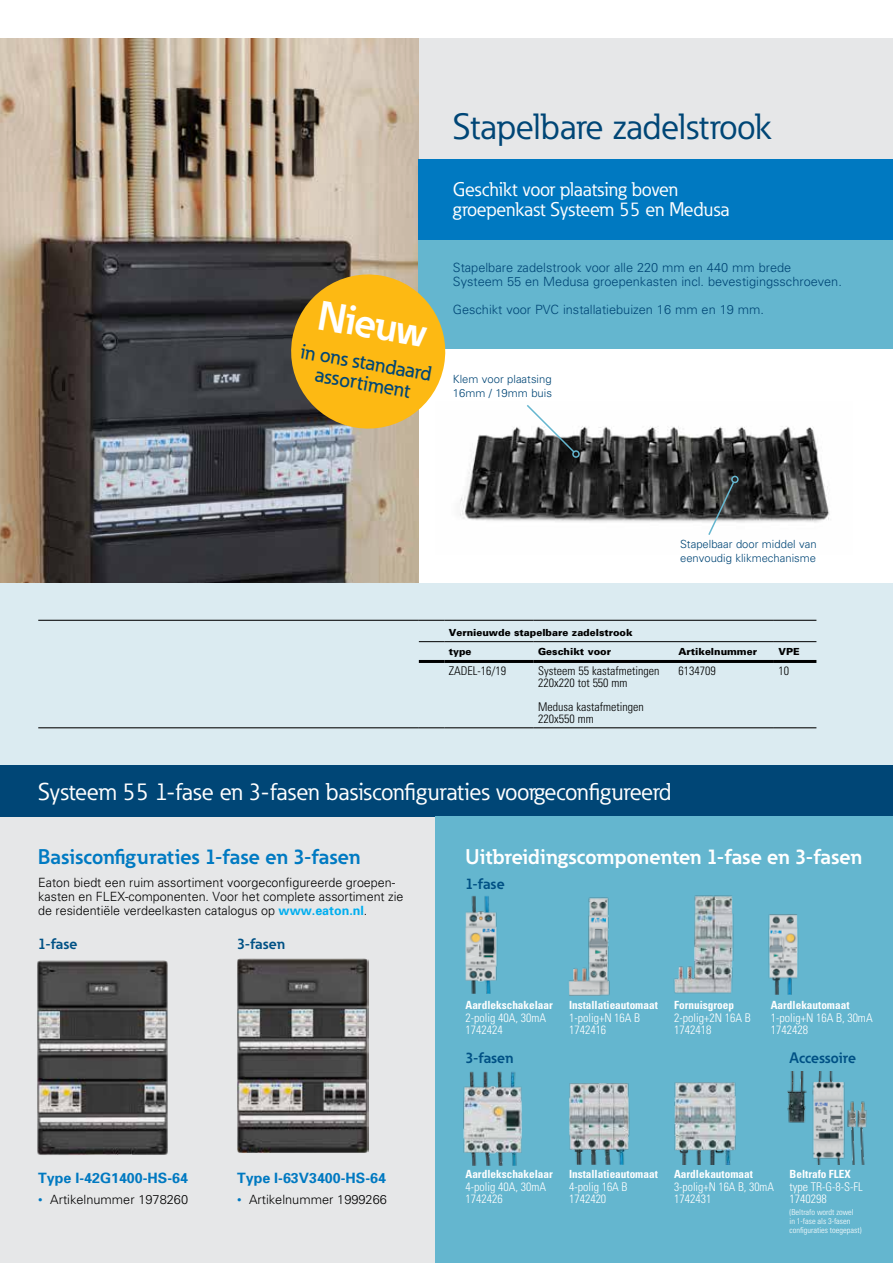
<style>
.page{position:relative;width:893px;height:1263px;background:#fff}
.page>*{position:absolute;margin:0;border:0;box-sizing:border-box;transform-origin:0 0}
.t1{font:700 40.95px "Eaton";color:#fff}
.t2{font:36px "Eaton";color:#004676}
.t3{font:24px "Eaton";letter-spacing:-.01em;color:#fff}
.t4{font:700 21px "Eaton";color:#fff}
.t5{font:700 21px "Eaton";color:#007ac2}
.t6{font:500 20.55px/20.5px "Eaton";color:#004676;text-align:center}
.t7{font:19.5px/19.5px "Eaton";color:#fff}
.t8{font:700 15px "Eaton";color:#005185}
.t9{font:700 14.25px "Univers";color:#0079c1}
.t10{font:300 12.75px/14.2px "Univers";color:#000}
.t11{font:300 12.75px/14.2px "Univers";color:#004676}
.t12{font:300 condensed 12px/12px "Univers";color:#fff}
.t13{font:300 condensed 12px/12px "Univers";color:#000}
.t14{font:700 condensed 11.25px "Univers";color:#fff}
.t15{font:300 11.25px/14.2px "Univers";color:#004676}
.t16{font:900 9.75px/19.6px "Univers";color:#000}
.t17{font:300 condensed 8.25px/9px "Univers";color:#fff}
.s1{font-weight:700;color:#00aeef}
.s2{font-size:9px;color:#0079c1}
</style>
<div class="page">
<img style="left:460px;top:426px;width:370px;height:97px">
<div style="left:419px;top:38px;width:474px;height:122px;background:#e6e7e8"></div>
<img style="left:0;top:38px;width:419px;height:545px">
<div style="left:419px;top:240px;width:474px;height:109px;background:#64b6cf"></div>
<div style="left:419px;top:160px;width:474px;height:80px;background:#0079c1"></div>
<svg style="left:285px;top:268px;width:161px;height:167px"></svg>
<div style="left:0;top:583px;width:893px;height:182px;background:#dbebf1"></div>
<div style="left:0;top:816px;width:436px;height:447px;background:#e6e7e8"></div>
<hr style="left:38px;top:620px;width:381px;height:1px;background:#000">
<hr style="left:38px;top:727px;width:381px;height:1px;background:#000">
<svg style="left:419px;top:620px;width:397px;height:108px"></svg>
<hr style="left:419px;top:660px;width:25px;height:3px;background:#000">
<svg style="left:525px;top:405px;width:51px;height:49px"></svg>
<div style="left:572px;top:450px;width:8px;height:8px;border:2px solid #64b6cf;border-radius:50%"></div>
<svg style="left:707px;top:480px;width:29px;height:55px"></svg>
<div style="left:731px;top:476px;width:8px;height:7px;border:2px solid #64b6cf;border-radius:50%"></div>
<div style="left:0;top:765px;width:893px;height:51px;background:#004676"></div>
<img style="left:37px;top:960px;width:131px;height:195px">
<img style="left:237px;top:958px;width:131px;height:195px">
<div style="left:436px;top:816px;width:457px;height:447px;background:#64b6cf"></div>
<img style="left:465px;top:895px;width:33px;height:98px">
<img style="left:568px;top:897px;width:42px;height:99px">
<img style="left:674px;top:895px;width:60px;height:99px">
<img style="left:768px;top:914px;width:31px;height:80px">
<img style="left:463px;top:1071px;width:59px;height:94px">
<img style="left:569px;top:1083px;width:61px;height:81px">
<img style="left:674px;top:1082px;width:62px;height:82px">
<img style="left:787px;top:1071px;width:58px;height:93px">
<img style="left:847px;top:1101px;width:20px;height:63px">
<h2 class="t2" style="left:453px;top:104px;width:320px">Stapelbare zadelstrook</h2>
<h1 class="t1" style="left:323px;top:289px;width:112px;rotate:10deg">Nieuw</h1>
<h3 class="t6" style="left:303px;top:341px;width:134px;rotate:10deg">in ons standaard assortiment</h3>
<h3 class="t7" style="left:453px;top:180px;width:278px">Geschikt voor plaatsing boven groepenkast Systeem 55 en Medusa</h3>
<p class="t11" style="left:453px;top:260px;width:391px">Stapelbare zadelstrook voor alle 220 mm en 440 mm brede<br>Systeem 55 en Medusa groepenkasten incl. bevestigingsschroeven.</p>
<p class="t11" style="left:453px;top:302px;width:313px">Geschikt voor PVC installatiebuizen 16 mm en 19 mm.</p>
<p class="t15" style="left:453px;top:371px;width:101px">Klem voor plaatsing<br>16mm / 19mm buis</p>
<p class="t15" style="left:680px;top:537px;width:138px">Stapelbaar door middel van eenvoudig klikmechanisme</p>
<p class="t16" style="left:449px;top:622px;width:185px">Vernieuwde stapelbare zadelstrook type</p>
<p class="t16" style="left:538px;top:642px;width:74px">Geschikt voor</p>
<p class="t16" style="left:678px;top:642px;width:80px">Artikelnummer</p>
<p class="t16" style="left:778px;top:642px;width:23px">VPE</p>
<p class="t13" style="left:449px;top:665px;width:59px">ZADEL-16/19</p>
<p class="t13" style="left:538px;top:665px;width:123px">Systeem 55 kastafmetingen<br>220x220 tot 550 mm</p>
<p class="t13" style="left:538px;top:701px;width:107px">Medusa kastafmetingen<br>220x550 mm</p>
<p class="t13" style="left:678px;top:665px;width:39px">6134709</p>
<p class="t13" style="left:778px;top:665px;width:12px">10</p>
<h3 class="t3" style="left:38px;top:776px;width:635px">Systeem 55 1-fase en 3-fasen basisconfiguraties voorgeconfigureerd</h3>
<h3 class="t5" style="left:38px;top:844px;width:324px">Basisconfiguraties 1-fase en 3-fasen</h3>
<h3 class="t4" style="left:465px;top:844px;width:398px">Uitbreidingscomponenten 1-fase en 3-fasen</h3>
<p class="t8" style="left:465px;top:874px;width:41px">1-fase</p>
<p class="t10" style="left:38px;top:875px;width:367px">Eaton biedt een ruim assortiment voorgeconfigureerde groepen&shy;kasten en FLEX-componenten. Voor het complete assortiment zie de residentiële verdeelkasten catalogus op <span class="s1">www.eaton.nl</span>.</p>
<p class="t8" style="left:38px;top:934px;width:41px">1-fase</p>
<p class="t8" style="left:237px;top:934px;width:50px">3-fasen</p>
<p class="t9" style="left:38px;top:1168px;width:151px">Type I-42G1400-HS-64</p>
<p class="t10" style="left:38px;top:1192px;width:151px"><span class="s2">•</span> Artikelnummer 1978260</p>
<p class="t9" style="left:237px;top:1168px;width:150px">Type I-63V3400-HS-64</p>
<p class="t10" style="left:237px;top:1192px;width:151px"><span class="s2">•</span> Artikelnummer 1999266</p>
<p class="t14" style="left:465px;top:998px;width:89px">Aardlekschakelaar</p>
<p class="t12" style="left:465px;top:1012px;width:82px">2-polig 40A, 30mA<br>1742424</p>
<p class="t14" style="left:569px;top:998px;width:90px">Installatieautomaat</p>
<p class="t12" style="left:569px;top:1012px;width:73px">1-polig+N 16A B<br>1742416</p>
<p class="t14" style="left:674px;top:998px;width:61px">Fornuisgroep</p>
<p class="t12" style="left:674px;top:1012px;width:78px">2-polig+2N 16A B<br>1742418</p>
<p class="t14" style="left:771px;top:998px;width:80px">Aardlekautomaat</p>
<p class="t12" style="left:771px;top:1012px;width:103px">1-polig+N 16A B, 30mA<br>1742428</p>
<p class="t8" style="left:465px;top:1049px;width:50px">3-fasen</p>
<p class="t8" style="left:790px;top:1049px;width:68px">Accessoire</p>
<p class="t14" style="left:465px;top:1167px;width:89px">Aardlekschakelaar</p>
<p class="t12" style="left:465px;top:1181px;width:82px">4-polig 40A, 30mA<br>1742426</p>
<p class="t14" style="left:569px;top:1167px;width:90px">Installatieautomaat</p>
<p class="t12" style="left:569px;top:1181px;width:60px">4-polig 16A B<br>1742420</p>
<p class="t14" style="left:674px;top:1167px;width:80px">Aardlekautomaat</p>
<p class="t12" style="left:674px;top:1181px;width:101px">3-polig+N 16A B, 30mA<br>1742431</p>
<p class="t14" style="left:790px;top:1167px;width:63px">Beltrafo FLEX</p>
<p class="t12" style="left:790px;top:1181px;width:75px">type TR-G-8-S-FL<br>1740298</p>
<p class="t17" style="left:790px;top:1208px;width:73px">(Beltrafo wordt zowel<br>in 1-fase als 3-fasen configuraties toegepast)</p>
</div>
